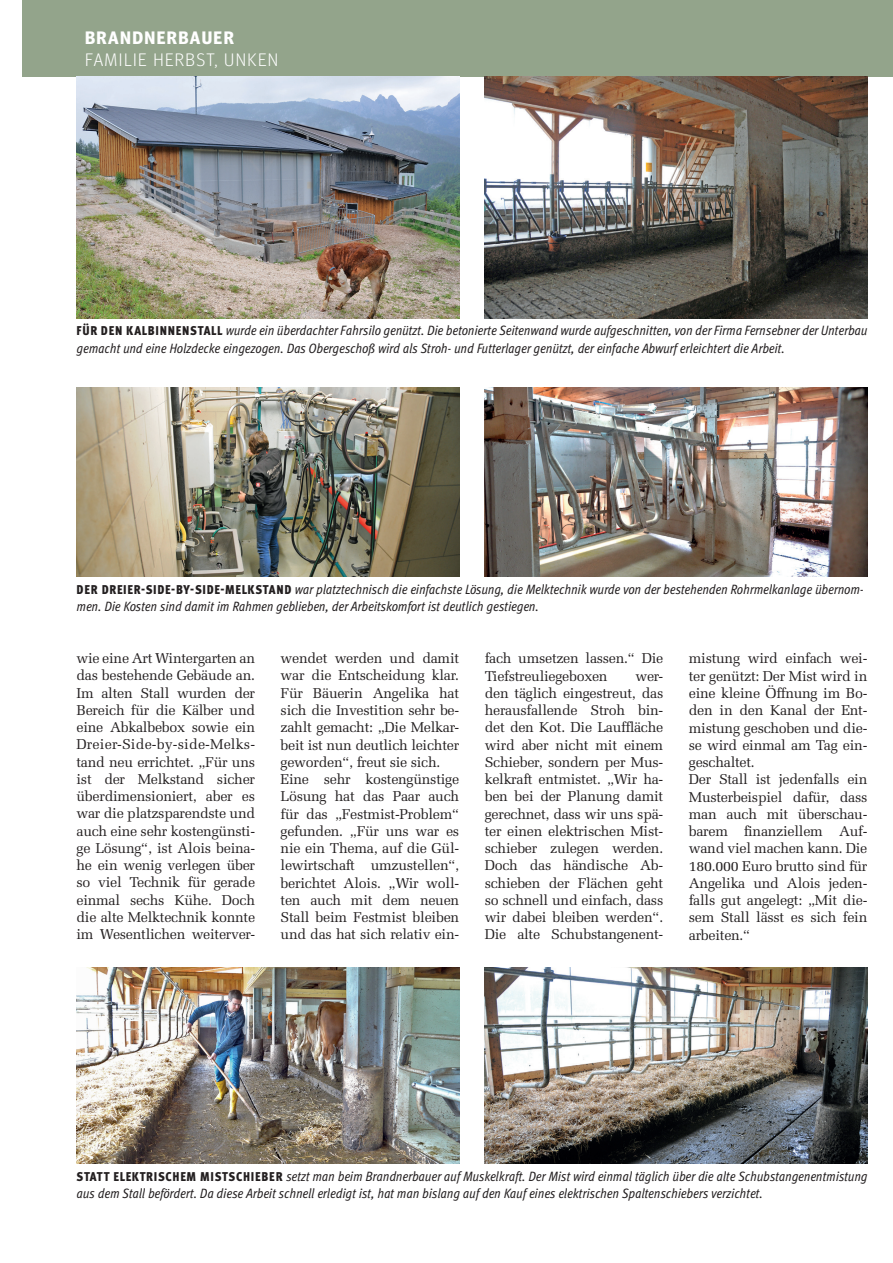
<style>
.page{position:relative;width:893px;height:1263px;background:#fff}
.page>*{position:absolute;margin:0;border:0;box-sizing:border-box;transform-origin:0 0}
.t1{font:300 18px "Meta Head OT";letter-spacing:.08em;color:#fff}
.t2{font:700 18px "Meta Head OT";letter-spacing:.08em;color:#fff}
.t3{font:14.25px/17.2px "Melior LT Std";letter-spacing:-.02em;color:#231f20}
.t4{font:italic condensed 13.5px/17.2px "Meta OT";color:#231f20}
.s1{font-weight:900;font-style:normal;font-size:12.75px}
</style>
<div class="page">
<div style="left:22px;top:0;width:871px;height:77px;background:#93a48b"></div>
<img style="left:77px;top:77px;width:382px;height:241px">
<img style="left:485px;top:967px;width:382px;height:196px">
<img style="left:485px;top:77px;width:382px;height:241px">
<img style="left:77px;top:967px;width:382px;height:196px">
<img style="left:77px;top:387px;width:382px;height:190px">
<img style="left:485px;top:387px;width:382px;height:190px">
<p class="t2" style="left:85px;top:27px;width:150px">BRANDNERBAUER</p>
<p class="t1" style="left:85px;top:49px;width:195px">FAMILIE HERBST, UNKEN</p>
<p class="t4" style="left:77px;top:322px;width:792px"><span class="s1">FÜR DEN KALBINNENSTALL</span> wurde ein überdachter Fahrsilo genützt. Die betonierte Seitenwand wurde aufgeschnitten, von der Firma Fernsebner der Unterbau gemacht und eine Holzdecke eingezogen. Das Obergeschoß wird als Stroh- und Futterlager genützt, der einfache Abwurf erleichtert die Arbeit.</p>
<p class="t4" style="left:77px;top:581px;width:788px"><span class="s1">DER DREIER-SIDE-BY-SIDE-MELKSTAND</span> war platztechnisch die einfachste Lösung, die Melktechnik wurde von der bestehenden Rohrmelkanlage übernom&shy;men. Die Kosten sind damit im Rahmen geblieben, der Arbeitskomfort ist deutlich gestiegen.</p>
<p class="t3" style="left:77px;top:650px;width:180px;text-align:justify">wie eine Art Wintergarten an das bestehende Gebäude an.<br>Im alten Stall wurden der Bereich für die Kälber und eine Abkalbebox sowie ein Dreier-Side-by-side-Melks&shy;tand neu errichtet. „Für uns ist der Melkstand sicher überdimensioniert, aber es war die platzsparendste und auch eine sehr kostengünsti&shy;ge Lösung“, ist Alois beina&shy;he ein wenig verlegen über so viel Technik für gerade einmal sechs Kühe. Doch die alte Melktechnik konnte im Wesentlichen weiterver-</p>
<p class="t3" style="left:281px;top:650px;width:180px">wendet werden und damit war die Entscheidung klar.<br>Für Bäuerin Angelika hat sich die Investition sehr be&shy;zahlt gemacht: „Die Melkar&shy;beit ist nun deutlich leichter geworden“, freut sie sich.<br>Eine sehr kostengünstige<br>Lösung hat das Paar auch für das „Festmist-Problem“ gefunden. „Für uns war es nie ein Thema, auf die Gül&shy;lewirtschaft umzustellen“, berichtet Alois. „Wir woll&shy;ten auch mit dem neuen<br>Stall beim Festmist bleiben und das hat sich relativ ein-</p>
<p class="t3" style="left:485px;top:650px;width:180px">fach umsetzen lassen.“ Die<br>Tiefstreuliegeboxen</p>
<p class="t3" style="left:485px;top:667px;width:180px;text-align:justify;text-indent:151px">wer&shy;den täglich eingestreut, das herausfallende Stroh bin&shy;det den Kot. Die Lauffläche wird aber nicht mit einem Schieber, sondern per Mus&shy;kelkraft entmistet. „Wir ha&shy;ben bei der Planung damit gerechnet, dass wir uns spä&shy;ter einen elektrischen Mist&shy;schieber zulegen werden.<br>Doch das händische Ab&shy;schieben der Flächen geht so schnell und einfach, dass wir dabei bleiben werden“.<br>Die alte Schubstangenent-</p>
<p class="t3" style="left:689px;top:650px;width:180px">mistung wird einfach wei&shy;ter genützt: Der Mist wird in eine kleine Öffnung im Bo&shy;den in den Kanal der Ent&shy;mistung geschoben und die&shy;se wird einmal am Tag ein&shy;geschaltet.<br>Der Stall ist jedenfalls ein<br>Musterbeispiel dafür, dass man auch mit überschau&shy;barem finanziellem Auf&shy;wand viel machen kann. Die<br>180.000 Euro brutto sind für<br>Angelika und Alois jeden&shy;falls gut angelegt: „Mit die&shy;sem Stall lässt es sich fein arbeiten.“</p>
<p class="t4" style="left:77px;top:1167px;width:792px"><span class="s1">STATT ELEKTRISCHEM MISTSCHIEBER</span> setzt man beim Brandnerbauer auf Muskelkraft. Der Mist wird einmal täglich über die alte Schubstangenentmistung aus dem Stall befördert. Da diese Arbeit schnell erledigt ist, hat man bislang auf den Kauf eines elektrischen Spaltenschiebers verzichtet.</p>
</div>
